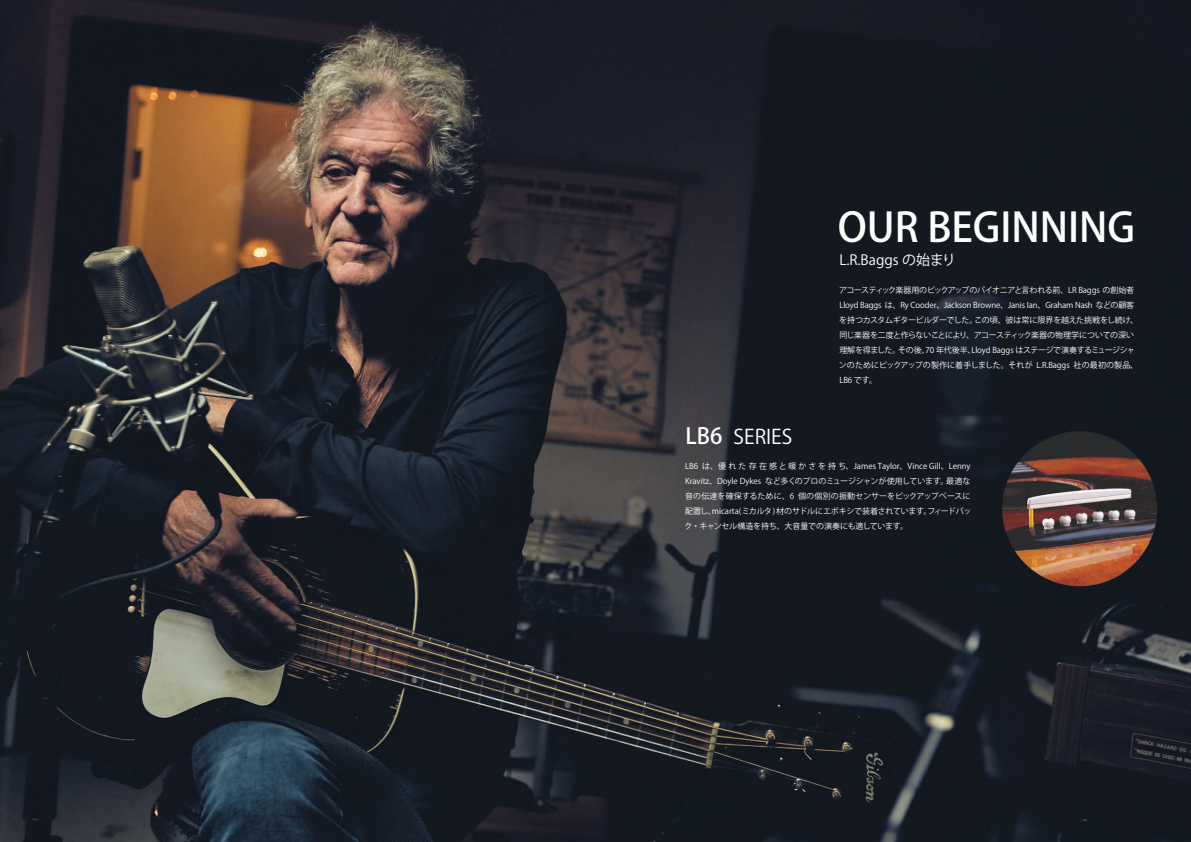
<style>
.page{position:relative;width:1191px;height:842px;background:#fff}
.page>*{position:absolute;margin:0;border:0;box-sizing:border-box;transform-origin:0 0}
.t1{font:500 40px "Koz Go Pr 6 N";color:#fff}
.t2{font:500 22px "Koz Go Pr 6 N";color:#fff}
.t3{font:20px "Koz Go Pr 6 N";color:#fff}
.t4{font:14px "Koz Go Pr 6 N";color:#fff}
.t5{font:8px/15px "Koz Go Pr 6 N";letter-spacing:-.015em;color:#fff;text-align:justify}
</style>
<div class="page">
<img style="left:0;top:0;width:1191px;height:842px">
<h1 class="t1" style="left:837px;top:204px;width:299px">OUR BEGINNING</h1>
<h3 class="t4" style="left:839px;top:252px;width:118px">L.R.Baggs の始まり</h3>
<p class="t5" style="left:839px;top:283px;width:301px;text-align:left">アコースティック楽器用のピックアップのパイオニアと言われる前、LR Baggs の創始者Lloyd Baggs は、Ry Cooder、Jackson Browne、Janis Ian、Graham Nash などの顧客を持つカスタムギタービルダーでした。この頃、彼は常に限界を越えた挑戦をし続け、同じ楽器を二度と作らないことにより、アコースティック楽器の物理学についての深い理解を得ました。その後、70 年代後半、Lloyd Baggs はステージで演奏するミュージシャンのためにピックアップの製作に着手しました。それが L.R.Baggs 社の最初の製品、LB6 です。</p>
<h2 class="t2" style="left:685px;top:424px;width:38px">LB6</h2>
<p class="t5" style="left:684px;top:459px;width:288px">LB6 は、優れた存在感と暖かさを持ち、James Taylor、Vince Gill、Lenny Kravitz、Doyle Dykes など多くのプロのミュージシャンが使用しています。最適な音の伝達を確保するために、6 個の個別の振動センサーをピックアップベースに配置し、micarta(ミカルタ) 材のサドルにエポキシで装着されています。フィードバック・キャンセル構造を持ち、大音量での演奏にも適しています。</p>
<h3 class="t3" style="left:733px;top:426px;width:60px">SERIES</h3>
</div>
